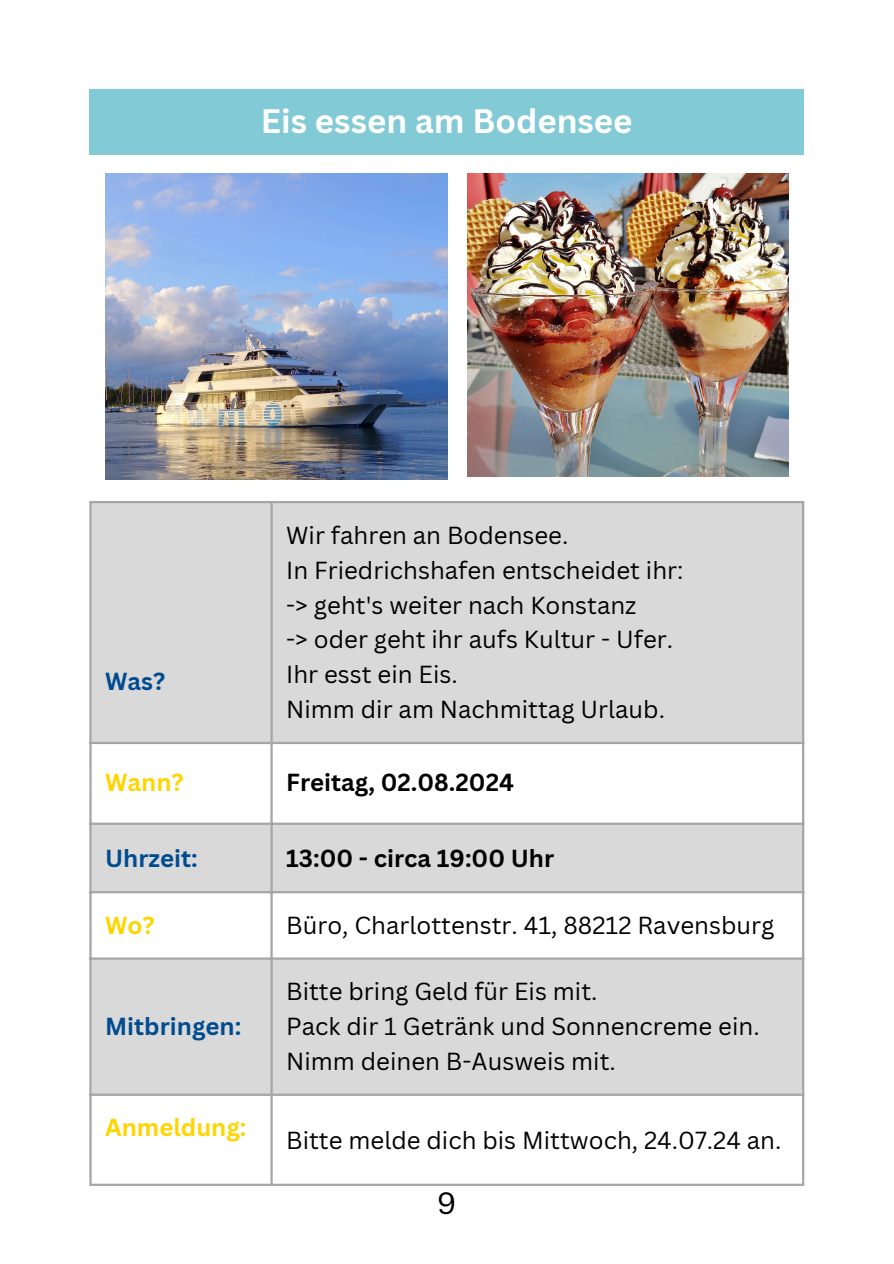
<style>
.page{position:relative;width:894px;height:1264px;background:#fff}
.page>*{position:absolute;margin:0;border:0;box-sizing:border-box;transform-origin:0 0}
.t1{font:700 33px "Canva Sans";color:#fff}
.t2{font:30px "Canva Sans";color:#000}
.t3{font:24px "Canva Sans";color:#000}
.t4{font:700 24px "Canva Sans";color:#000}
.t5{font:700 24px "Canva Sans";color:#004b8f}
.t6{font:700 24px "Canva Sans";color:#ffd500}
</style>
<div class="page">
<div style="left:92px;top:503px;width:709px;height:238px;background:#d9d9d9"></div>
<svg style="left:92px;top:744px;width:709px;height:439px"></svg>
<hr style="left:89px;top:503px;width:3px;height:680px;background:#a6a6a6">
<hr style="left:270px;top:503px;width:2px;height:680px;background:#a6a6a6">
<hr style="left:801px;top:503px;width:3px;height:680px;background:#a6a6a6">
<hr style="left:89px;top:501px;width:715px;height:2px;background:#a6a6a6">
<hr style="left:89px;top:741px;width:715px;height:3px;background:#a6a6a6">
<hr style="left:89px;top:822px;width:715px;height:2px;background:#a6a6a6">
<hr style="left:89px;top:891px;width:715px;height:2px;background:#a6a6a6">
<hr style="left:89px;top:957px;width:715px;height:2px;background:#a6a6a6">
<hr style="left:89px;top:1093px;width:715px;height:2px;background:#a6a6a6">
<hr style="left:89px;top:1183px;width:715px;height:2px;background:#a6a6a6">
<div style="left:89px;top:89px;width:715px;height:66px;background:#81cad6"></div>
<img style="left:467px;top:173px;width:321px;height:303px">
<img style="left:105px;top:173px;width:342px;height:306px">
<p class="t1" style="left:261px;top:98px;width:373px">Eis essen am Bodensee</p>
<h1 class="t5" style="left:105px;top:664px;width:62px">Was?</h1>
<p class="t3" style="left:286px;top:518px;width:283px">Wir fahren an Bodensee.</p>
<p class="t3" style="left:286px;top:553px;width:399px">In Friedrichshafen entscheidet ihr:</p>
<p class="t3" style="left:286px;top:588px;width:352px">-&gt; geht's weiter nach Konstanz</p>
<p class="t3" style="left:286px;top:622px;width:388px">-&gt; oder geht ihr aufs Kultur - Ufer.</p>
<p class="t3" style="left:286px;top:657px;width:173px">Ihr esst ein Eis.</p>
<p class="t3" style="left:286px;top:692px;width:380px">Nimm dir am Nachmittag Urlaub.</p>
<p class="t6" style="left:105px;top:765px;width:80px">Wann?</p>
<p class="t4" style="left:286px;top:765px;width:229px">Freitag, 02.08.2024</p>
<p class="t5" style="left:105px;top:840px;width:94px">Uhrzeit:</p>
<p class="t4" style="left:286px;top:840px;width:269px">13:00 - circa 19:00 Uhr</p>
<p class="t6" style="left:105px;top:908px;width:51px">Wo?</p>
<p class="t3" style="left:286px;top:908px;width:489px">Büro, Charlottenstr. 41, 88212 Ravensburg</p>
<p class="t5" style="left:105px;top:1009px;width:138px">Mitbringen:</p>
<p class="t6" style="left:105px;top:1110px;width:143px">Anmeldung:</p>
<p class="t3" style="left:286px;top:974px;width:313px">Bitte bring Geld für Eis mit.</p>
<p class="t3" style="left:286px;top:1009px;width:475px">Pack dir 1 Getränk und Sonnencreme ein.</p>
<p class="t3" style="left:286px;top:1044px;width:331px">Nimm deinen B-Ausweis mit.</p>
<p class="t3" style="left:286px;top:1123px;width:496px">Bitte melde dich bis Mittwoch, 24.07.24 an.</p>
<p class="t2" style="left:437px;top:1182px;width:21px">9</p>
</div>
